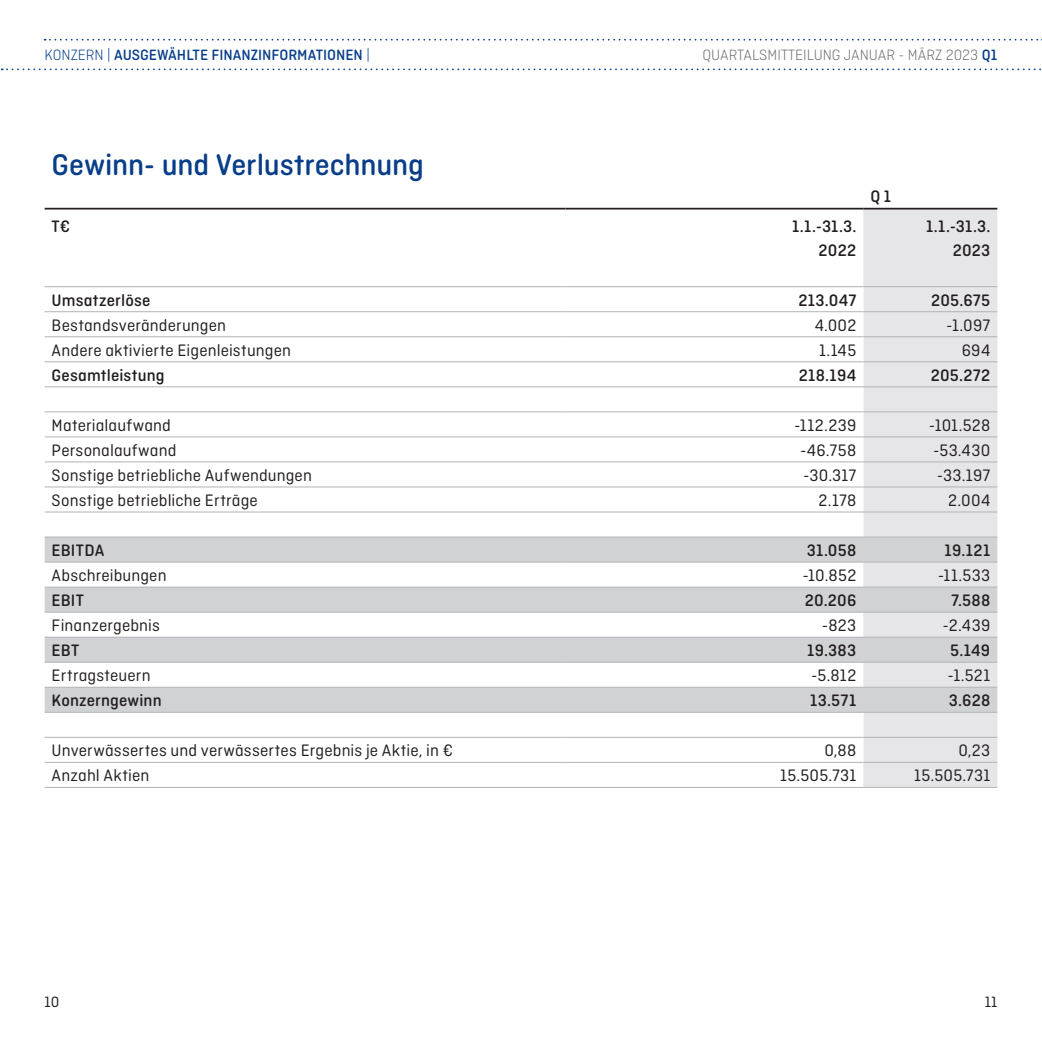
<style>
.page{position:relative;width:1042px;height:1042px;background:#fff}
.page>*{position:absolute;margin:0;border:0;box-sizing:border-box;transform-origin:0 0}
.t1{font:500 31.5px "Ciutadella Rounded";letter-spacing:-.005em;color:#083e89}
.t2{font:17.5px "Ciutadella Rounded";letter-spacing:.005em;color:#231f20}
.t3{font:500 17.5px/24.5px "Ciutadella Rounded";letter-spacing:.01em;color:#231f20;text-align:right}
.t4{font:500 15.75px "Ciutadella Rounded";color:#083e89}
.t5{font:300 15.75px "Ciutadella Rounded";color:#6c6d70}
.t6{font:15.75px "Ciutadella Rounded";color:#231f20}
.s1{font-weight:300}
.s2{font-weight:500;color:#083e89}
</style>
<div class="page">
<svg style="left:45px;top:39px;width:997px;height:2px"></svg>
<svg style="left:2px;top:68px;width:1039px;height:2px"></svg>
<div style="left:863px;top:209px;width:134px;height:327px;background:#e6e5e7"></div>
<svg style="left:566px;top:287px;width:297px;height:450px"></svg>
<svg style="left:45px;top:537px;width:952px;height:175px;fill:#d1d2d4"></svg>
<svg style="left:863px;top:563px;width:134px;height:224px"></svg>
<svg style="left:45px;top:588px;width:952px;height:74px;fill:#d1d2d4"></svg>
<hr style="left:45px;top:208px;width:521px;height:1px;background:#231f20">
<hr style="left:566px;top:208px;width:297px;height:1px;background:#231f20">
<hr style="left:863px;top:208px;width:134px;height:1px;background:#231f20">
<hr style="left:45px;top:286px;width:521px;height:1px;background:#b2b3b7">
<hr style="left:566px;top:286px;width:297px;height:1px;background:#b2b3b7">
<hr style="left:863px;top:286px;width:134px;height:1px;background:#b2b3b7">
<hr style="left:45px;top:311px;width:521px;height:1px;background:#b2b3b7">
<hr style="left:566px;top:311px;width:297px;height:1px;background:#b2b3b7">
<hr style="left:863px;top:311px;width:134px;height:1px;background:#b2b3b7">
<hr style="left:45px;top:336px;width:521px;height:1px;background:#b2b3b7">
<hr style="left:566px;top:336px;width:297px;height:1px;background:#b2b3b7">
<hr style="left:863px;top:336px;width:134px;height:1px;background:#b2b3b7">
<hr style="left:45px;top:361px;width:521px;height:1px;background:#b2b3b7">
<hr style="left:566px;top:361px;width:297px;height:1px;background:#b2b3b7">
<hr style="left:863px;top:361px;width:134px;height:1px;background:#b2b3b7">
<hr style="left:45px;top:386px;width:521px;height:1px;background:#b2b3b7">
<hr style="left:566px;top:386px;width:297px;height:1px;background:#b2b3b7">
<hr style="left:863px;top:386px;width:134px;height:1px;background:#b2b3b7">
<hr style="left:45px;top:411px;width:521px;height:1px;background:#b2b3b7">
<hr style="left:566px;top:411px;width:297px;height:1px;background:#b2b3b7">
<hr style="left:863px;top:411px;width:134px;height:1px;background:#b2b3b7">
<hr style="left:45px;top:436px;width:521px;height:1px;background:#b2b3b7">
<hr style="left:566px;top:436px;width:297px;height:1px;background:#b2b3b7">
<hr style="left:863px;top:436px;width:134px;height:1px;background:#b2b3b7">
<hr style="left:45px;top:461px;width:521px;height:1px;background:#b2b3b7">
<hr style="left:566px;top:461px;width:297px;height:1px;background:#b2b3b7">
<hr style="left:863px;top:461px;width:134px;height:1px;background:#b2b3b7">
<hr style="left:45px;top:486px;width:521px;height:1px;background:#b2b3b7">
<hr style="left:566px;top:486px;width:297px;height:1px;background:#b2b3b7">
<hr style="left:863px;top:486px;width:134px;height:1px;background:#b2b3b7">
<hr style="left:45px;top:511px;width:521px;height:1px;background:#b2b3b7">
<hr style="left:566px;top:511px;width:297px;height:1px;background:#b2b3b7">
<hr style="left:863px;top:511px;width:134px;height:1px;background:#b2b3b7">
<hr style="left:45px;top:536px;width:521px;height:1px;background:#b2b3b7">
<hr style="left:566px;top:536px;width:297px;height:1px;background:#b2b3b7">
<hr style="left:863px;top:536px;width:134px;height:1px;background:#b2b3b7">
<hr style="left:45px;top:562px;width:521px;height:1px;background:#b2b3b7">
<hr style="left:566px;top:562px;width:297px;height:1px;background:#b2b3b7">
<hr style="left:863px;top:562px;width:134px;height:1px;background:#b2b3b7">
<hr style="left:45px;top:587px;width:521px;height:1px;background:#b2b3b7">
<hr style="left:566px;top:587px;width:297px;height:1px;background:#b2b3b7">
<hr style="left:863px;top:587px;width:134px;height:1px;background:#b2b3b7">
<hr style="left:45px;top:612px;width:521px;height:1px;background:#b2b3b7">
<hr style="left:566px;top:612px;width:297px;height:1px;background:#b2b3b7">
<hr style="left:863px;top:612px;width:134px;height:1px;background:#b2b3b7">
<hr style="left:45px;top:637px;width:521px;height:1px;background:#b2b3b7">
<hr style="left:566px;top:637px;width:297px;height:1px;background:#b2b3b7">
<hr style="left:863px;top:637px;width:134px;height:1px;background:#b2b3b7">
<hr style="left:45px;top:662px;width:521px;height:1px;background:#b2b3b7">
<hr style="left:566px;top:662px;width:297px;height:1px;background:#b2b3b7">
<hr style="left:863px;top:662px;width:134px;height:1px;background:#b2b3b7">
<hr style="left:45px;top:687px;width:521px;height:1px;background:#b2b3b7">
<hr style="left:566px;top:687px;width:297px;height:1px;background:#b2b3b7">
<hr style="left:863px;top:687px;width:134px;height:1px;background:#b2b3b7">
<hr style="left:45px;top:712px;width:521px;height:1px;background:#b2b3b7">
<hr style="left:566px;top:712px;width:297px;height:1px;background:#b2b3b7">
<hr style="left:863px;top:712px;width:134px;height:1px;background:#b2b3b7">
<hr style="left:45px;top:737px;width:521px;height:1px;background:#b2b3b7">
<hr style="left:566px;top:737px;width:297px;height:1px;background:#b2b3b7">
<hr style="left:863px;top:737px;width:134px;height:1px;background:#b2b3b7">
<hr style="left:45px;top:762px;width:521px;height:1px;background:#b2b3b7">
<hr style="left:566px;top:762px;width:297px;height:1px;background:#b2b3b7">
<hr style="left:863px;top:762px;width:134px;height:1px;background:#b2b3b7">
<hr style="left:45px;top:787px;width:521px;height:1px;background:#b2b3b7">
<hr style="left:566px;top:787px;width:297px;height:1px;background:#b2b3b7">
<hr style="left:863px;top:787px;width:134px;height:1px;background:#b2b3b7">
<p class="t4" style="left:45px;top:46px;width:327px"><span class="s1">KONZERN |</span> AUSGEWÄHLTE FINANZINFORMATIONEN <span class="s1">|</span></p>
<p class="t5" style="left:702px;top:47px;width:296px">QUARTALSMITTEILUNG JANUAR - MÄRZ 2023 <span class="s2">Q1</span></p>
<h1 class="t1" style="left:52px;top:147px;width:374px">Gewinn- und Verlustrechnung</h1>
<p class="t3" style="left:870px;top:184px;width:22px">Q 1</p>
<p class="t3" style="left:52px;top:214px;width:20px">T€</p>
<p class="t3" style="left:792px;top:214px;width:66px">1.1.-31.3.<br>2022</p>
<p class="t3" style="left:926px;top:214px;width:66px">1.1.-31.3.<br>2023</p>
<p class="t3" style="left:52px;top:288px;width:100px">Umsatzerlöse</p>
<p class="t3" style="left:798px;top:288px;width:59px">213.047</p>
<p class="t3" style="left:931px;top:288px;width:61px">205.675</p>
<p class="t2" style="left:52px;top:315px;width:176px">Bestandsveränderungen</p>
<p class="t2" style="left:815px;top:315px;width:43px">4.002</p>
<p class="t2" style="left:946px;top:315px;width:45px">-1.097</p>
<p class="t2" style="left:52px;top:340px;width:241px">Andere aktivierte Eigenleistungen</p>
<p class="t2" style="left:819px;top:340px;width:39px">1.145</p>
<p class="t2" style="left:961px;top:340px;width:30px">694</p>
<p class="t3" style="left:52px;top:363px;width:115px">Gesamtleistung</p>
<p class="t3" style="left:799px;top:363px;width:59px">218.194</p>
<p class="t3" style="left:931px;top:363px;width:61px">205.272</p>
<p class="t2" style="left:52px;top:416px;width:121px">Materialaufwand</p>
<p class="t2" style="left:794px;top:416px;width:64px">-112.239</p>
<p class="t2" style="left:929px;top:416px;width:63px">-101.528</p>
<p class="t2" style="left:52px;top:441px;width:126px">Personalaufwand</p>
<p class="t2" style="left:800px;top:441px;width:58px">-46.758</p>
<p class="t2" style="left:933px;top:441px;width:59px">-53.430</p>
<p class="t2" style="left:52px;top:466px;width:262px">Sonstige betriebliche Aufwendungen</p>
<p class="t2" style="left:803px;top:466px;width:55px">-30.317</p>
<p class="t2" style="left:937px;top:466px;width:55px">-33.197</p>
<p class="t2" style="left:52px;top:491px;width:208px">Sonstige betriebliche Erträge</p>
<p class="t2" style="left:818px;top:491px;width:39px">2.178</p>
<p class="t2" style="left:948px;top:491px;width:44px">2.004</p>
<p class="t3" style="left:52px;top:538px;width:54px">EBITDA</p>
<p class="t3" style="left:807px;top:538px;width:51px">31.058</p>
<p class="t3" style="left:944px;top:538px;width:47px">19.121</p>
<p class="t2" style="left:52px;top:566px;width:116px">Abschreibungen</p>
<p class="t2" style="left:802px;top:566px;width:55px">-10.852</p>
<p class="t2" style="left:937px;top:566px;width:54px">-11.533</p>
<p class="t3" style="left:52px;top:588px;width:34px">EBIT</p>
<p class="t3" style="left:805px;top:588px;width:53px">20.206</p>
<p class="t3" style="left:951px;top:588px;width:41px">7.588</p>
<p class="t2" style="left:52px;top:616px;width:110px">Finanzergebnis</p>
<p class="t2" style="left:822px;top:616px;width:36px">-823</p>
<p class="t2" style="left:942px;top:616px;width:49px">-2.439</p>
<p class="t3" style="left:52px;top:638px;width:29px">EBT</p>
<p class="t3" style="left:807px;top:638px;width:51px">19.383</p>
<p class="t3" style="left:950px;top:638px;width:42px">5.149</p>
<p class="t2" style="left:52px;top:666px;width:101px">Ertragsteuern</p>
<p class="t2" style="left:811px;top:666px;width:47px">-5.812</p>
<p class="t2" style="left:947px;top:666px;width:44px">-1.521</p>
<p class="t3" style="left:52px;top:688px;width:111px">Konzerngewinn</p>
<p class="t3" style="left:810px;top:688px;width:48px">13.571</p>
<p class="t3" style="left:949px;top:688px;width:43px">3.628</p>
<p class="t2" style="left:52px;top:741px;width:403px">Unverwässertes und verwässertes Ergebnis je Aktie, in €</p>
<p class="t2" style="left:824px;top:741px;width:34px">0,88</p>
<p class="t2" style="left:958px;top:741px;width:33px">0,23</p>
<p class="t2" style="left:52px;top:766px;width:99px">Anzahl Aktien</p>
<p class="t2" style="left:780px;top:766px;width:78px">15.505.731</p>
<p class="t2" style="left:914px;top:766px;width:78px">15.505.731</p>
<p class="t6" style="left:45px;top:993px;width:16px">10</p>
<p class="t6" style="left:985px;top:993px;width:14px">11</p>
</div>
